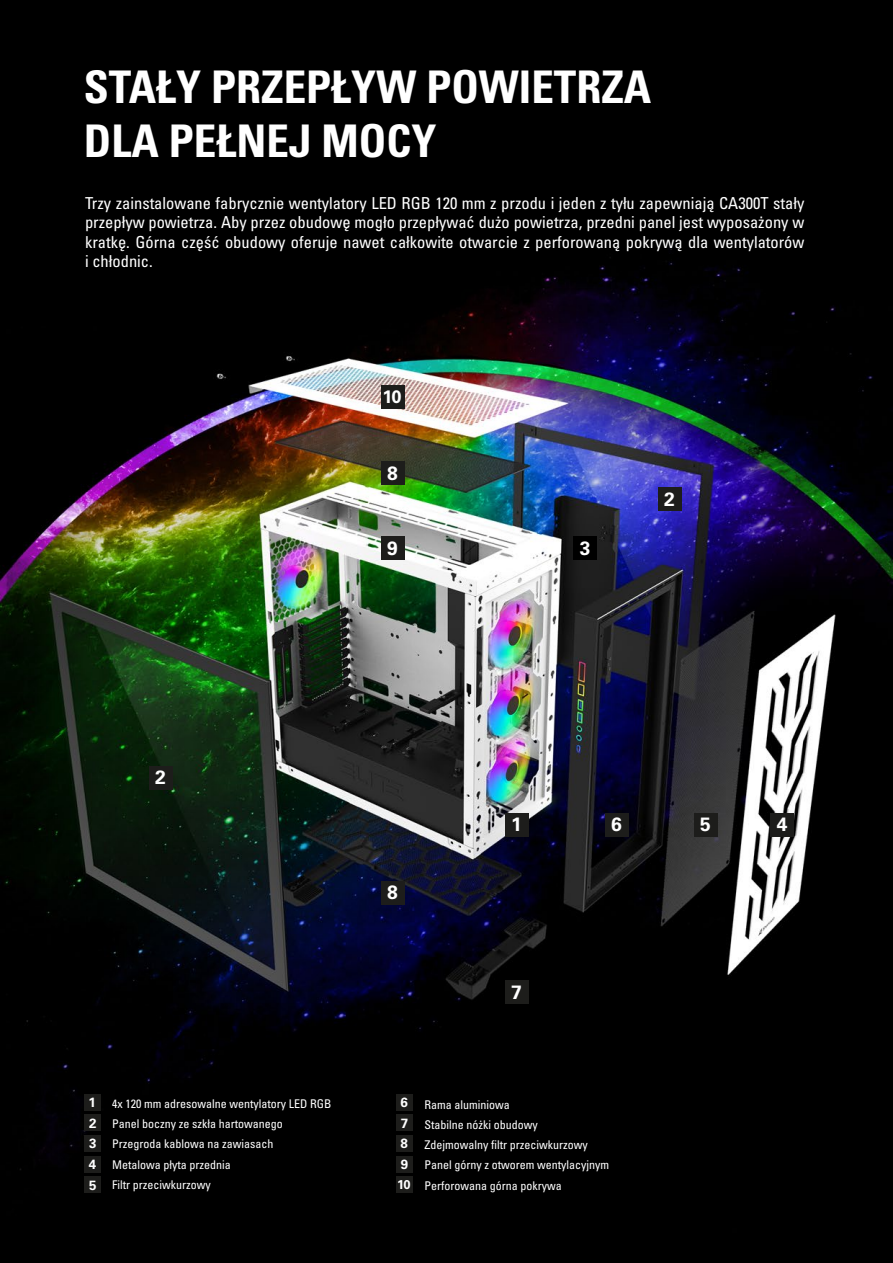
<style>
.page{position:relative;width:893px;height:1263px;background:#fff}
.page>*{position:absolute;margin:0;border:0;box-sizing:border-box;transform-origin:0 0}
.t1{font:45px/54px "Univers LTCYR 67 Bold Cond";color:#fff}
.t2{font:700 19.2px "Univers LTCYR 65";color:#fff}
.t3{font:700 18px "Univers LTCYR 65";color:#fff}
.t4{font:condensed 16.5px/19.5px "Univers LTCYR 57";color:#fff;text-align:justify}
.t5{font:700 13.35px/20.7px "Univers LTCYR 65";color:#fff;text-align:justify}
.t6{font:700 12.75px "Univers LTCYR 65";color:#fff}
.t7{font:condensed 12px/20.2px "Univers LTCYR 57";color:#fff}
</style>
<div class="page">
<img style="left:0;top:0;width:893px;height:1263px">
<div style="left:505px;top:813px;width:23px;height:23px;background:#1d1d1b"></div>
<div style="left:85px;top:1094px;width:16px;height:16px;background:#1d1d1b"></div>
<div style="left:85px;top:1115px;width:16px;height:16px;background:#1d1d1b"></div>
<div style="left:85px;top:1135px;width:16px;height:17px;background:#1d1d1b"></div>
<div style="left:85px;top:1156px;width:16px;height:16px;background:#1d1d1b"></div>
<div style="left:396px;top:1094px;width:16px;height:16px;background:#1d1d1b"></div>
<div style="left:85px;top:1177px;width:16px;height:16px;background:#1d1d1b"></div>
<div style="left:396px;top:1115px;width:16px;height:16px;background:#1d1d1b"></div>
<div style="left:396px;top:1135px;width:16px;height:17px;background:#1d1d1b"></div>
<div style="left:396px;top:1156px;width:16px;height:16px;background:#1d1d1b"></div>
<div style="left:396px;top:1176px;width:16px;height:17px;background:#1d1d1b"></div>
<div style="left:149px;top:766px;width:23px;height:23px;background:#1d1d1b"></div>
<div style="left:658px;top:488px;width:23px;height:23px;background:#1d1d1b"></div>
<div style="left:573px;top:536px;width:24px;height:24px;background:#000"></div>
<div style="left:770px;top:813px;width:24px;height:23px;background:#1d1d1b"></div>
<div style="left:694px;top:813px;width:23px;height:23px;background:#1d1d1b"></div>
<div style="left:605px;top:813px;width:23px;height:23px;background:#1d1d1b"></div>
<div style="left:505px;top:980px;width:23px;height:24px;background:#1d1d1b"></div>
<div style="left:381px;top:881px;width:23px;height:24px;background:#1d1d1b"></div>
<div style="left:381px;top:461px;width:23px;height:24px;background:#1d1d1b"></div>
<div style="left:381px;top:385px;width:23px;height:24px;background:#1d1d1b"></div>
<div style="left:381px;top:536px;width:23px;height:24px;background:#1d1d1b"></div>
<h1 class="t1" style="left:84px;top:59px;width:569px">STAŁY PRZEPŁYW POWIETRZA<br>DLA PEŁNEJ MOCY</h1>
<p class="t4" style="left:85px;top:193px;width:721px">Trzy zainstalowane fabrycznie wentylatory LED RGB 120 mm z przodu i jeden z tyłu zapewniają CA300T stały przepływ powietrza. Aby przez obudowę mogło przepływać dużo powietrza, przedni panel jest wyposażony w kratkę. Górna część obudowy oferuje nawet całkowite otwarcie z perforowaną pokrywą dla wentylatorów i chłodnic.</p>
<p class="t3" style="left:382px;top:384px;width:20px">10</p>
<p class="t2" style="left:387px;top:459px;width:12px">8</p>
<p class="t2" style="left:387px;top:534px;width:12px">9</p>
<p class="t2" style="left:580px;top:534px;width:12px">3</p>
<p class="t2" style="left:664px;top:486px;width:12px">2</p>
<p class="t2" style="left:155px;top:764px;width:12px">2</p>
<p class="t2" style="left:387px;top:879px;width:12px">8</p>
<p class="t2" style="left:511px;top:811px;width:12px">1</p>
<p class="t2" style="left:511px;top:978px;width:12px">7</p>
<p class="t2" style="left:611px;top:811px;width:12px">6</p>
<p class="t2" style="left:700px;top:811px;width:12px">5</p>
<p class="t2" style="left:777px;top:811px;width:12px">4</p>
<p class="t5" style="left:89px;top:1091px;width:9px">1<br>2<br>3<br>4</p>
<p class="t5" style="left:400px;top:1091px;width:9px">6</p>
<p class="t5" style="left:89px;top:1174px;width:9px">5</p>
<p class="t7" style="left:112px;top:1093px;width:221px">4x 120 mm adresowalne wentylatory LED RGB<br>Panel boczny ze szkła hartowanego<br>Przegroda kablowa na zawiasach<br>Metalowa płyta przednia<br>Filtr przeciwkurzowy</p>
<p class="t5" style="left:400px;top:1112px;width:9px">7<br>8<br>9</p>
<p class="t6" style="left:397px;top:1175px;width:15px">10</p>
<p class="t7" style="left:425px;top:1094px;width:186px">Rama aluminiowa<br>Stabilne nóżki obudowy<br>Zdejmowalny filtr przeciwkurzowy<br>Panel górny z otworem wentylacyjnym<br>Perforowana górna pokrywa</p>
</div>
